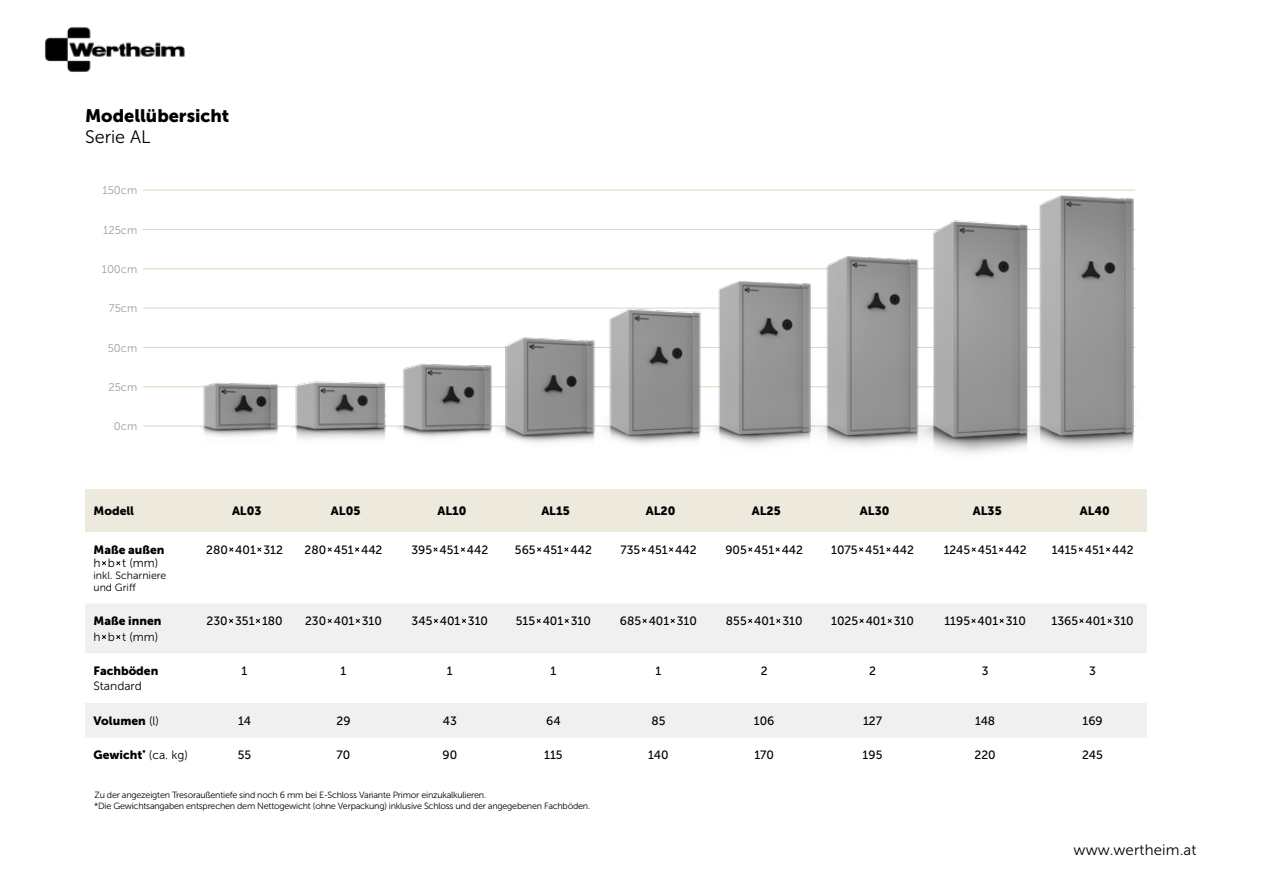
<style>
.page{position:relative;width:1263px;height:893px;background:#fff}
.page>*{position:absolute;margin:0;border:0;box-sizing:border-box;transform-origin:0 0}
.t1{font:18px "Museo Sans 900";color:#000}
.t2{font:18px "Museo Sans 300";color:#000}
.t3{font:15px "Museo Sans 300";letter-spacing:.01em;color:#000}
.t4{font:12px "Museo Sans 500";color:#000}
.t5{font:12px "Museo Sans 900";color:#000}
.t6{font:12px "Museo Sans 300";color:#000}
.t7{font:11.1px "Museo Sans 300";color:#9d9d9c}
.t8{font:10.5px/12px "Museo Sans 300";color:#000}
.t9{font:9px "Museo Sans 300";letter-spacing:-.025em;color:#000}
.s1{font-family:"Museo Sans 300"}
</style>
<div class="page">
<hr style="left:143px;top:426px;width:992px;height:1px;background:#e0d5bb">
<hr style="left:143px;top:190px;width:992px;height:1px;background:#e0d5bb">
<hr style="left:143px;top:229px;width:992px;height:1px;background:#e0d5bb">
<hr style="left:143px;top:268px;width:992px;height:1px;background:#e0d5bb">
<hr style="left:143px;top:308px;width:992px;height:1px;background:#e0d5bb">
<hr style="left:143px;top:347px;width:992px;height:1px;background:#e0d5bb">
<hr style="left:143px;top:386px;width:992px;height:1px;background:#e0d5bb">
<div style="left:85px;top:489px;width:1062px;height:43px;background:#eee9dd"></div>
<svg style="left:85px;top:604px;width:1062px;height:133px;fill:#f0f0f0"></svg>
<svg style="left:102px;top:561px;width:4px;height:5px"></svg>
<svg style="left:116px;top:561px;width:5px;height:5px"></svg>
<svg style="left:229px;top:547px;width:5px;height:5px"></svg>
<svg style="left:257px;top:547px;width:5px;height:5px"></svg>
<svg style="left:327px;top:547px;width:5px;height:5px"></svg>
<svg style="left:355px;top:547px;width:4px;height:5px"></svg>
<svg style="left:433px;top:547px;width:5px;height:5px"></svg>
<svg style="left:461px;top:547px;width:4px;height:5px"></svg>
<svg style="left:537px;top:547px;width:5px;height:5px"></svg>
<svg style="left:564px;top:547px;width:5px;height:5px"></svg>
<svg style="left:641px;top:547px;width:5px;height:5px"></svg>
<svg style="left:669px;top:547px;width:5px;height:5px"></svg>
<svg style="left:748px;top:547px;width:5px;height:5px"></svg>
<svg style="left:775px;top:547px;width:5px;height:5px"></svg>
<svg style="left:859px;top:547px;width:5px;height:5px"></svg>
<svg style="left:886px;top:547px;width:5px;height:5px"></svg>
<svg style="left:971px;top:547px;width:5px;height:5px"></svg>
<svg style="left:999px;top:547px;width:5px;height:5px"></svg>
<svg style="left:1078px;top:547px;width:5px;height:5px"></svg>
<svg style="left:1106px;top:547px;width:5px;height:5px"></svg>
<svg style="left:101px;top:634px;width:6px;height:6px"></svg>
<svg style="left:115px;top:634px;width:6px;height:6px"></svg>
<svg style="left:228px;top:618px;width:6px;height:6px"></svg>
<svg style="left:255px;top:618px;width:6px;height:6px"></svg>
<svg style="left:326px;top:618px;width:7px;height:6px"></svg>
<svg style="left:355px;top:618px;width:6px;height:6px"></svg>
<svg style="left:433px;top:618px;width:6px;height:6px"></svg>
<svg style="left:461px;top:618px;width:6px;height:6px"></svg>
<svg style="left:535px;top:618px;width:7px;height:6px"></svg>
<svg style="left:563px;top:618px;width:7px;height:6px"></svg>
<svg style="left:641px;top:618px;width:7px;height:6px"></svg>
<svg style="left:669px;top:618px;width:7px;height:6px"></svg>
<svg style="left:747px;top:618px;width:6px;height:6px"></svg>
<svg style="left:775px;top:618px;width:6px;height:6px"></svg>
<svg style="left:858px;top:618px;width:7px;height:6px"></svg>
<svg style="left:886px;top:618px;width:7px;height:6px"></svg>
<svg style="left:970px;top:618px;width:7px;height:6px"></svg>
<svg style="left:998px;top:618px;width:7px;height:6px"></svg>
<svg style="left:1078px;top:618px;width:7px;height:6px"></svg>
<svg style="left:1106px;top:618px;width:7px;height:6px"></svg>
<img style="left:45px;top:27px;width:140px;height:45px">
<img style="left:1038px;top:189px;width:98px;height:261px">
<img style="left:199px;top:383px;width:78px;height:54px">
<img style="left:277px;top:381px;width:113px;height:58px">
<img style="left:390px;top:364px;width:98px;height:74px">
<img style="left:488px;top:337px;width:114px;height:106px">
<img style="left:602px;top:307px;width:98px;height:137px">
<img style="left:700px;top:268px;width:110px;height:178px">
<img style="left:810px;top:256px;width:107px;height:190px">
<img style="left:917px;top:189px;width:121px;height:265px">
<h1 class="t1" style="left:85px;top:105px;width:146px">Modellübersicht</h1>
<h1 class="t2" style="left:85px;top:127px;width:67px">Serie AL</h1>
<p class="t7" style="left:103px;top:184px;width:36px">150cm</p>
<p class="t7" style="left:103px;top:224px;width:36px">125cm</p>
<p class="t7" style="left:102px;top:263px;width:37px">100cm</p>
<p class="t7" style="left:109px;top:302px;width:30px">75cm</p>
<p class="t7" style="left:108px;top:342px;width:31px">50cm</p>
<p class="t7" style="left:108px;top:381px;width:30px">25cm</p>
<p class="t7" style="left:114px;top:420px;width:25px">0cm</p>
<p class="t5" style="left:94px;top:504px;width:42px">Modell</p>
<p class="t5" style="left:232px;top:504px;width:31px">AL03</p>
<p class="t5" style="left:331px;top:504px;width:31px">AL05</p>
<p class="t5" style="left:437px;top:504px;width:31px">AL10</p>
<p class="t5" style="left:541px;top:504px;width:30px">AL15</p>
<p class="t5" style="left:646px;top:504px;width:31px">AL20</p>
<p class="t5" style="left:752px;top:504px;width:30px">AL25</p>
<p class="t5" style="left:860px;top:504px;width:31px">AL30</p>
<p class="t5" style="left:973px;top:504px;width:30px">AL35</p>
<p class="t5" style="left:1080px;top:504px;width:32px">AL40</p>
<p class="t5" style="left:94px;top:543px;width:73px">Maße außen</p>
<p class="t6" style="left:94px;top:556px;width:66px">h b t (mm)</p>
<p class="t8" style="left:94px;top:569px;width:74px">inkl. Scharniere und Griff</p>
<p class="t4" style="left:206px;top:543px;width:78px">280 401 312</p>
<p class="t4" style="left:305px;top:543px;width:79px">280 451 442</p>
<p class="t4" style="left:411px;top:543px;width:78px">395 451 442</p>
<p class="t4" style="left:515px;top:543px;width:78px">565 451 442</p>
<p class="t4" style="left:620px;top:543px;width:78px">735 451 442</p>
<p class="t4" style="left:725px;top:543px;width:79px">905 451 442</p>
<p class="t4" style="left:831px;top:543px;width:84px">1075 451 442</p>
<p class="t4" style="left:944px;top:543px;width:84px">1245 451 442</p>
<p class="t4" style="left:1052px;top:543px;width:83px">1415 451 442</p>
<p class="t5" style="left:94px;top:614px;width:69px">Maße innen</p>
<p class="t6" style="left:94px;top:630px;width:66px">h b t (mm)</p>
<p class="t5" style="left:94px;top:664px;width:66px">Fachböden</p>
<p class="t6" style="left:94px;top:680px;width:50px">Standard</p>
<p class="t4" style="left:206px;top:615px;width:78px">230 351 180</p>
<p class="t4" style="left:305px;top:615px;width:78px">230 401 310</p>
<p class="t4" style="left:412px;top:615px;width:78px">345 401 310</p>
<p class="t4" style="left:516px;top:615px;width:77px">515 401 310</p>
<p class="t4" style="left:620px;top:615px;width:78px">685 401 310</p>
<p class="t4" style="left:726px;top:615px;width:78px">855 401 310</p>
<p class="t4" style="left:831px;top:615px;width:84px">1025 401 310</p>
<p class="t4" style="left:944px;top:615px;width:83px">1195 401 310</p>
<p class="t4" style="left:1051px;top:615px;width:84px">1365 401 310</p>
<p class="t4" style="left:242px;top:664px;width:7px">1</p>
<p class="t4" style="left:341px;top:664px;width:7px">1</p>
<p class="t4" style="left:447px;top:664px;width:7px">1</p>
<p class="t4" style="left:550px;top:664px;width:7px">1</p>
<p class="t4" style="left:655px;top:664px;width:7px">1</p>
<p class="t4" style="left:761px;top:664px;width:8px">2</p>
<p class="t4" style="left:869px;top:664px;width:8px">2</p>
<p class="t4" style="left:982px;top:664px;width:8px">3</p>
<p class="t4" style="left:1089px;top:664px;width:8px">3</p>
<p class="t5" style="left:94px;top:714px;width:67px">Volumen <span class="s1">(l)</span></p>
<p class="t4" style="left:238px;top:714px;width:14px">14</p>
<p class="t4" style="left:336px;top:714px;width:16px">29</p>
<p class="t4" style="left:443px;top:714px;width:16px">43</p>
<p class="t4" style="left:546px;top:714px;width:16px">64</p>
<p class="t4" style="left:651px;top:714px;width:16px">85</p>
<p class="t4" style="left:754px;top:714px;width:22px">106</p>
<p class="t4" style="left:863px;top:714px;width:21px">127</p>
<p class="t4" style="left:975px;top:714px;width:22px">148</p>
<p class="t4" style="left:1082px;top:714px;width:22px">169</p>
<p class="t5" style="left:94px;top:748px;width:96px">Gewicht<sup>*</sup> <span class="s1">(ca. kg)</span></p>
<p class="t4" style="left:238px;top:749px;width:15px">55</p>
<p class="t4" style="left:337px;top:749px;width:15px">70</p>
<p class="t4" style="left:442px;top:749px;width:16px">90</p>
<p class="t4" style="left:544px;top:749px;width:20px">115</p>
<p class="t4" style="left:648px;top:749px;width:22px">140</p>
<p class="t4" style="left:754px;top:749px;width:21px">170</p>
<p class="t4" style="left:863px;top:749px;width:21px">195</p>
<p class="t4" style="left:974px;top:749px;width:23px">220</p>
<p class="t4" style="left:1082px;top:749px;width:22px">245</p>
<p class="t9" style="left:95px;top:790px;width:393px">Zu der angezeigten Tresoraußentiefe sind noch 6 mm bei E-Schloss Variante Primor einzukalkulieren.</p>
<p class="t9" style="left:94px;top:801px;width:497px">*Die Gewichtsangaben entsprechen dem Nettogewicht (ohne Verpackung) inklusive Schloss und der angegebenen Fachböden.</p>
<p class="t3" style="left:1073px;top:841px;width:124px">www.wertheim.at</p>
</div>
